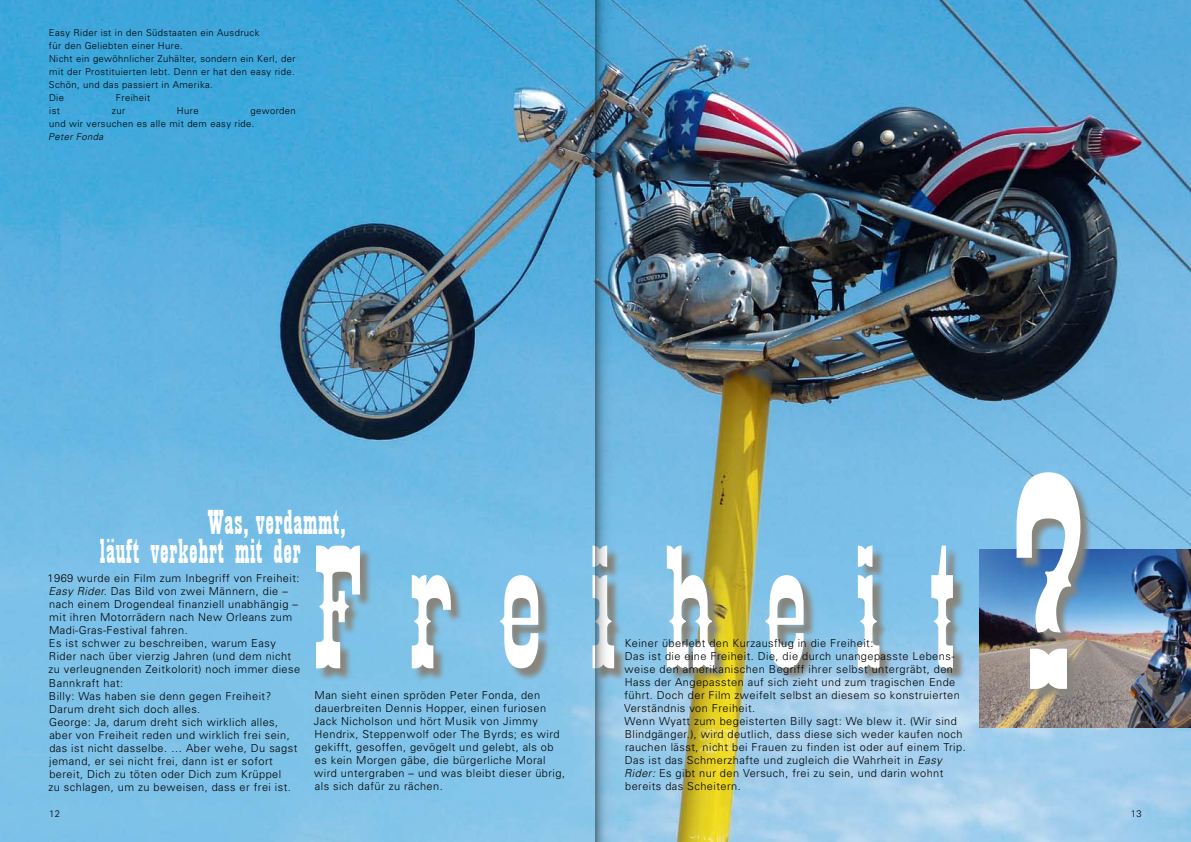
<style>
.page{position:relative;width:1191px;height:842px;background:#fff}
.page>*{position:absolute;margin:0;border:0;box-sizing:border-box;transform-origin:0 0}
.t1{font:300px "Buffalo Gal MT Std";color:#fff}
.t2{font:170px "Buffalo Gal MT Std";letter-spacing:.26em;color:#fff}
.t3{font:36px/29px "Playbill";letter-spacing:.02em;color:#fff}
.t4{font:300 11px/13px "Univers";letter-spacing:.04em;color:#000}
.t5{font:300 9.5px/13px "Univers";letter-spacing:.04em;color:#000}
.t6{font:italic 300 9.5px "Univers";letter-spacing:.04em;color:#000}
.s1{font-style:italic}
</style>
<div class="page">
<img style="left:0;top:0;width:1191px;height:842px">
<img style="left:979px;top:549px;width:212px;height:179px">
<svg style="left:318px;top:548px;width:647px;height:133px;background:#87b7c9"></svg>
<img style="left:1018px;top:474px;width:75px;height:227px">
<img style="left:595px;top:0;width:29px;height:842px">
<p class="t5" style="left:49px;top:26px;width:248px">Easy Rider ist in den Südstaaten ein Ausdruck<br>für den Geliebten einer Hure.<br>Nicht ein gewöhnlicher Zuhälter, sondern ein Kerl, der mit der Prostituierten lebt. Denn er hat den easy ride.<br>Schön, und das passiert in Amerika.<br>Die</p>
<p class="t5" style="left:116px;top:91px;width:36px">Freiheit</p>
<p class="t5" style="left:49px;top:104px;width:248px;text-indent:201px">geworden und wir versuchen es alle mit dem easy ride.</p>
<p class="t6" style="left:48px;top:131px;width:57px">Peter Fonda</p>
<p class="t5" style="left:49px;top:104px;width:12px">ist</p>
<p class="t5" style="left:112px;top:104px;width:15px">zur</p>
<p class="t5" style="left:177px;top:104px;width:23px">Hure</p>
<h3 class="t3" style="left:100px;top:509px;width:247px;text-indent:108px">Was, verdammt, läuft verkehrt mit der</h3>
<h2 class="t2" style="left:313px;top:517px;width:647px">Freiheit</h2>
<p class="t4" style="left:314px;top:689px;width:253px">Man sieht einen spröden Peter Fonda, den dauerbreiten Dennis Hopper, einen furiosen Jack Nicholson und hört Musik von Jimmy Hendrix, Steppenwolf oder The Byrds; es wird gekifft, gesoffen, gevögelt und gelebt, als ob es kein Morgen gäbe, die bürgerliche Moral wird untergraben – und was bleibt dieser übrig, als sich dafür zu rächen.</p>
<p class="t4" style="left:48px;top:572px;width:254px">1969 wurde ein Film zum Inbegriff von Freiheit:<br><span class="s1">Easy Rider.</span> Das Bild von zwei Männern, die – nach einem Drogendeal finanziell unabhängig – mit ihren Motorrädern nach New Orleans zum Madi-Gras-Festival fahren.<br>Es ist schwer zu beschreiben, warum Easy Rider nach über vierzig Jahren (und dem nicht zu verleugnenden Zeitkolorit) noch immer diese Bannkraft hat:<br>Billy: Was haben sie denn gegen Freiheit?<br>Darum dreht sich doch alles.<br>George: Ja, darum dreht sich wirklich alles, aber von Freiheit reden und wirklich frei sein, das ist nicht dasselbe. … Aber wehe, Du sagst jemand, er sei nicht frei, dann ist er sofort bereit, Dich zu töten oder Dich zum Krüppel<br>zu schlagen, um zu beweisen, dass er frei ist.</p>
<p class="t4" style="left:624px;top:637px;width:343px">Keiner überlebt den Kurzausflug in die Freiheit:<br>Das ist die eine Freiheit. Die, die durch unangepasste Lebens&shy;weise den amerikanischen Begriff ihrer selbst untergräbt, den Hass der Angepassten auf sich zieht und zum tragischen Ende führt. Doch der Film zweifelt selbst an diesem so konstruierten Verständnis von Freiheit.<br>Wenn Wyatt zum begeisterten Billy sagt: We blew it. (Wir sind Blindgänger.), wird deutlich, dass diese sich weder kaufen noch rauchen lässt, nicht bei Frauen zu finden ist oder auf einem Trip.<br>Das ist das Schmerzhafte und zugleich die Wahrheit in <span class="s1">Easy Rider:</span> Es gibt nur den Versuch, frei zu sein, und darin wohnt bereits das Scheitern.</p>
<h1 class="t1" style="left:1010px;top:422px;width:77px">?</h1>
<p class="t5" style="left:49px;top:807px;width:12px">12</p>
<p class="t5" style="left:1131px;top:807px;width:12px">13</p>
</div>
